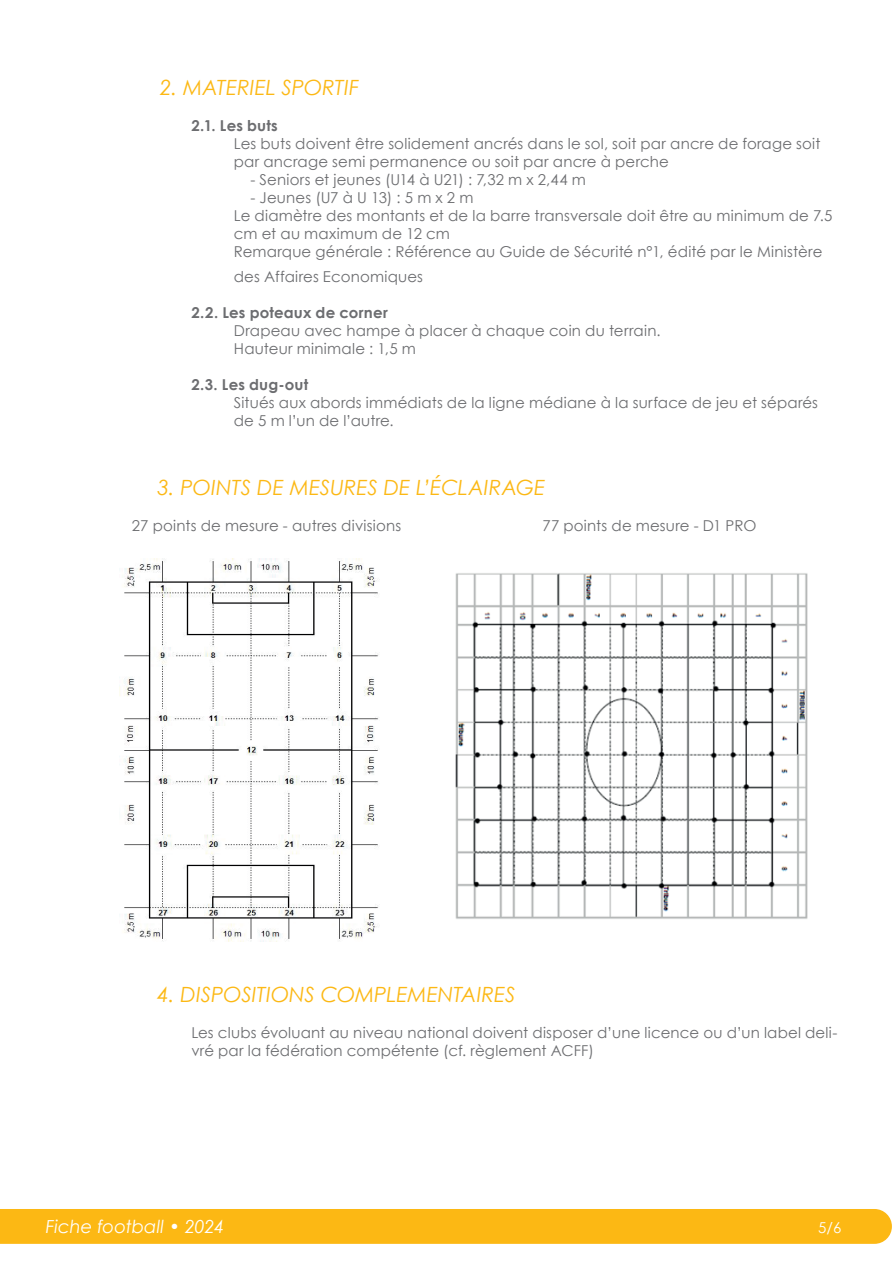
<style>
.page{position:relative;width:893px;height:1263px;background:#fff}
.page>*{position:absolute;margin:0;border:0;box-sizing:border-box;transform-origin:0 0}
.corps_de_texte{font:italic 21px "Century Gothic";letter-spacing:-.005em;color:#fcb814}
.t1{font:italic 18px "Century Gothic";letter-spacing:-.005em;color:#fff}
.corps_de_texte-2{font:15px/18px "Century Gothic";letter-spacing:.01em;color:#6c6d70}
.corps_de_texte-3{font:700 15px "Century Gothic";letter-spacing:.01em;color:#6c6d70}
.t2{font:15px "Century Gothic";color:#fff}
</style>
<div class="page">
<div style="left:0;top:1209px;width:892px;height:35px;background:#fcb814"></div>
<img style="left:455px;top:573px;width:353px;height:346px">
<img style="left:119px;top:559px;width:261px;height:382px">
<p class="corps_de_texte" style="left:160px;top:73px;width:201px">2. MATERIEL SPORTIF</p>
<p class="corps_de_texte-3" style="left:191px;top:114px;width:88px">2.1. Les buts</p>
<p class="corps_de_texte-2" style="left:234px;top:134px;width:588px">Les buts doivent être solidement ancrés dans le sol, soit par ancre de forage soit par ancrage semi permanence ou soit par ancre à perche</p>
<p class="corps_de_texte-2" style="left:250px;top:170px;width:337px">- Seniors et jeunes (U14 à U21) : 7,32 m x 2,44 m</p>
<p class="corps_de_texte-2" style="left:250px;top:188px;width:225px">- Jeunes (U7 à U 13) : 5 m x 2 m</p>
<p class="corps_de_texte-2" style="left:234px;top:206px;width:600px">Le diamètre des montants et de la barre transversale doit être au minimum de 7.5 cm et au maximum de 12 cm</p>
<p class="corps_de_texte-2" style="left:234px;top:239px;width:590px;line-height:25.2px">Remarque générale : Référence au Guide de Sécurité n°1, édité par le Ministère des Affaires Economiques</p>
<p class="corps_de_texte-3" style="left:191px;top:301px;width:198px">2.2. Les poteaux de corner</p>
<p class="corps_de_texte-2" style="left:234px;top:322px;width:428px">Drapeau avec hampe à placer à chaque coin du terrain.</p>
<p class="corps_de_texte-2" style="left:234px;top:340px;width:184px">Hauteur minimale : 1,5 m</p>
<p class="corps_de_texte-3" style="left:191px;top:373px;width:118px">2.3. Les dug-out</p>
<p class="corps_de_texte-2" style="left:234px;top:394px;width:586px">Situés aux abords immédiats de la ligne médiane à la surface de jeu et séparés de 5 m l’un de l’autre.</p>
<p class="corps_de_texte" style="left:157px;top:472px;width:390px">3. POINTS DE MESURES DE L’ÉCLAIRAGE</p>
<p class="corps_de_texte-2" style="left:132px;top:516px;width:271px">27 points de mesure - autres divisions</p>
<p class="corps_de_texte-2" style="left:542px;top:516px;width:215px">77 points de mesure - D1 PRO</p>
<p class="corps_de_texte" style="left:157px;top:980px;width:360px">4. DISPOSITIONS COMPLEMENTAIRES</p>
<p class="corps_de_texte-2" style="left:191px;top:1024px;width:648px">Les clubs évoluant au niveau national doivent disposer d’une licence ou d’un label deli&shy;vré par la fédération compétente (cf. règlement ACFF)</p>
<p class="t1" style="left:46px;top:1214px;width:180px">Fiche football • 2024</p>
<p class="t2" style="left:818px;top:1217px;width:25px">5/6</p>
</div>
